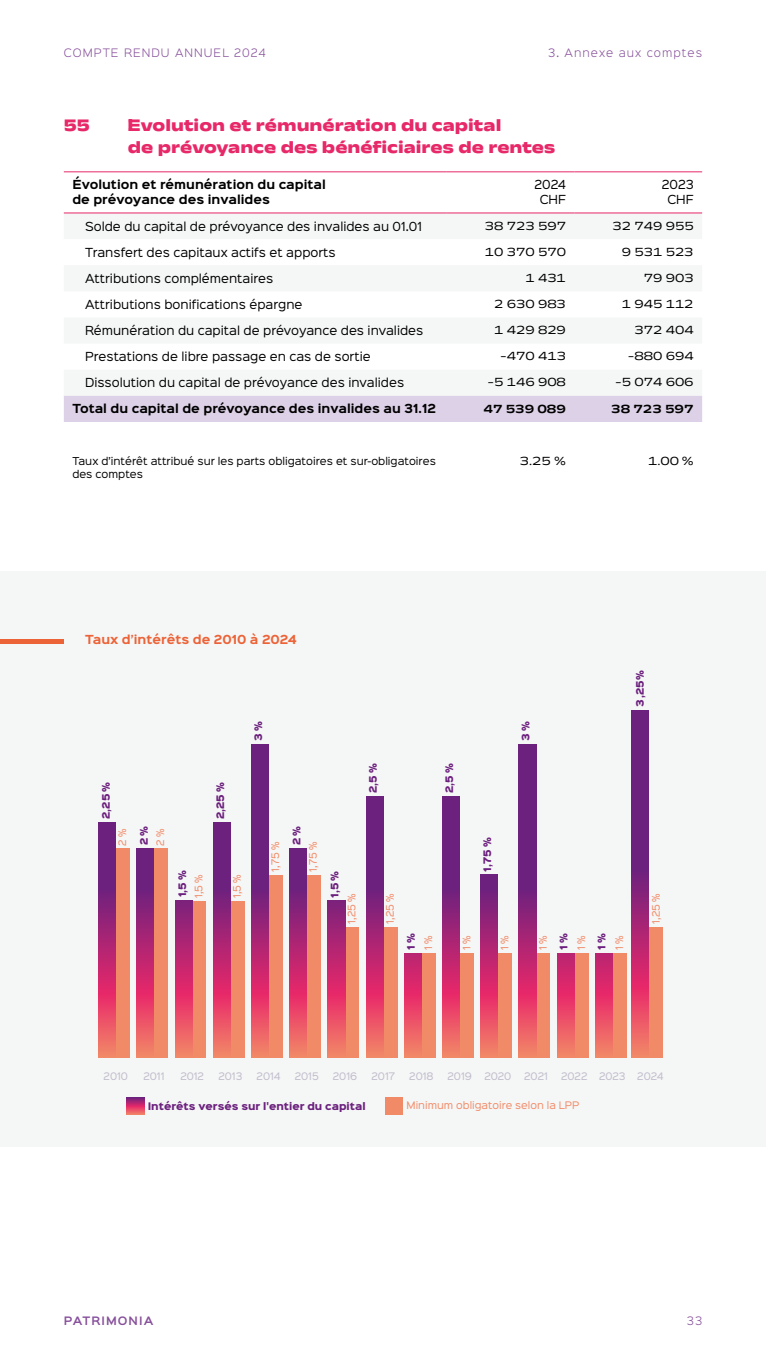
<style>
.page{position:relative;width:766px;height:1361px;background:#fff}
.page>*{position:absolute;margin:0;border:0;box-sizing:border-box;transform-origin:0 0}
.chapitre_3_3{font:800 18px/21.8px "Anek Devanagari Expanded";color:#e72869}
.Chiffre_tableau_-_MONO{font:12.75px "Anek Devanagari Expanded";color:#000}
.Chiffre_tableau_-_MONO-2{font:600 12.75px "Anek Devanagari Expanded";color:#000}
.texte_tableau{font:11.25px "Sinkin Sans 400";color:#000}
.t1{font:700 11.25px/15px "Sinkin Sans 700";color:#000}
.texte_tableau-2{font:700 11.25px "Sinkin Sans 700";color:#ec6337}
.t2{font:300 10.5px "Sinkin Sans 300";letter-spacing:.1em;color:#87509b}
.t3{font:600 10.5px "Sinkin Sans 600";letter-spacing:.1em;color:#87509b}
.petit_texte_tableau{font:9.75px/13.5px "Sinkin Sans 400";color:#000}
.t4{font:900 9.45px/17.5px "Sinkin Sans 800";color:#6c217e}
.t5{font:9.45px "Sinkin Sans 400";color:#f18a67}
.t6{font:9.45px "Sinkin Sans 400";color:#c0bccb}
.s1{font-family:"Sinkin Sans 400";font-weight:400;color:#f18a67}
</style>
<div class="page">
<svg style="left:64px;top:395px;width:638px;height:1px"></svg>
<div style="left:64px;top:396px;width:638px;height:26px;background:#ddd1e7"></div>
<hr style="left:64px;top:171px;width:382px;height:1px;background:#e72869">
<hr style="left:446px;top:171px;width:128px;height:1px;background:#e72869">
<hr style="left:574px;top:171px;width:128px;height:1px;background:#e72869">
<hr style="left:64px;top:213px;width:382px;height:1px;background:#e72869">
<hr style="left:446px;top:213px;width:128px;height:1px;background:#e72869">
<hr style="left:574px;top:213px;width:128px;height:1px;background:#e72869">
<div style="left:0;top:571px;width:765px;height:575px;background:#f5f6f6"></div>
<div style="left:112px;top:848px;width:18px;height:209px;background:#f18a67"></div>
<div style="left:151px;top:848px;width:17px;height:209px;background:#f18a67"></div>
<div style="left:189px;top:901px;width:17px;height:156px;background:#f18a67"></div>
<div style="left:227px;top:901px;width:17px;height:156px;background:#f18a67"></div>
<div style="left:265px;top:875px;width:17px;height:182px;background:#f18a67"></div>
<div style="left:303px;top:875px;width:17px;height:182px;background:#f18a67"></div>
<div style="left:341px;top:927px;width:18px;height:130px;background:#f18a67"></div>
<div style="left:380px;top:927px;width:17px;height:130px;background:#f18a67"></div>
<div style="left:418px;top:953px;width:17px;height:104px;background:#f18a67"></div>
<div style="left:456px;top:953px;width:17px;height:104px;background:#f18a67"></div>
<div style="left:494px;top:953px;width:17px;height:104px;background:#f18a67"></div>
<div style="left:532px;top:953px;width:17px;height:104px;background:#f18a67"></div>
<div style="left:570px;top:953px;width:18px;height:104px;background:#f18a67"></div>
<svg style="left:99px;top:822px;width:17px;height:235px;background:#aa3173"></svg>
<svg style="left:137px;top:848px;width:17px;height:209px;background:#b23372"></svg>
<svg style="left:175px;top:901px;width:17px;height:156px;background:#c9396e"></svg>
<svg style="left:213px;top:822px;width:17px;height:235px;background:#aa3173"></svg>
<svg style="left:251px;top:744px;width:17px;height:313px;background:#9a2d76"></svg>
<svg style="left:289px;top:848px;width:18px;height:209px;background:#b23372"></svg>
<svg style="left:328px;top:901px;width:17px;height:156px;background:#c9396e"></svg>
<svg style="left:366px;top:796px;width:17px;height:261px;background:#a42f74"></svg>
<svg style="left:404px;top:953px;width:17px;height:104px;background:#e1446a"></svg>
<svg style="left:442px;top:796px;width:17px;height:261px;background:#a42f74"></svg>
<svg style="left:480px;top:875px;width:17px;height:182px;background:#bc3670"></svg>
<svg style="left:518px;top:744px;width:18px;height:313px;background:#9a2d76"></svg>
<svg style="left:557px;top:953px;width:17px;height:104px;background:#e1446a"></svg>
<div style="left:645px;top:927px;width:18px;height:130px;background:#f18a67"></div>
<div style="left:608px;top:953px;width:18px;height:104px;background:#f18a67"></div>
<svg style="left:595px;top:953px;width:17px;height:104px;background:#e1446a"></svg>
<svg style="left:127px;top:1097px;width:17px;height:17px"></svg>
<div style="left:385px;top:1097px;width:17px;height:17px;background:#f18a67"></div>
<svg style="left:631px;top:710px;width:17px;height:347px;background:#9a2d76"></svg>
<div style="left:0;top:639px;width:64px;height:5px;background:#ec6337"></div>
<p class="t2" style="left:64px;top:45px;width:203px">COMPTE RENDU ANNUEL 2024</p>
<p class="t2" style="left:548px;top:45px;width:155px">3. Annexe aux comptes</p>
<p class="chapitre_3_3" style="left:64px;top:114px;width:28px">55</p>
<p class="chapitre_3_3" style="left:128px;top:114px;width:429px">Evolution et rémunération du capital<br>de prévoyance des bénéficiaires de rentes</p>
<p class="t1" style="left:72px;top:178px;width:255px">Évolution et rémunération du capital de prévoyance des invalides</p>
<p class="texte_tableau" style="left:534px;top:175px;width:33px">2024</p>
<p class="texte_tableau" style="left:539px;top:190px;width:28px">CHF</p>
<p class="texte_tableau" style="left:661px;top:175px;width:33px">2023</p>
<p class="texte_tableau" style="left:667px;top:190px;width:28px">CHF</p>
<p class="texte_tableau" style="left:85px;top:217px;width:338px">Solde du capital de prévoyance des invalides au 01.01</p>
<p class="Chiffre_tableau_-_MONO" style="left:484px;top:218px;width:82px">38 723 597</p>
<p class="Chiffre_tableau_-_MONO" style="left:612px;top:218px;width:82px">32 749 955</p>
<p class="texte_tableau" style="left:85px;top:243px;width:252px">Transfert des capitaux actifs et apports</p>
<p class="Chiffre_tableau_-_MONO" style="left:484px;top:244px;width:82px">10 370 570</p>
<p class="Chiffre_tableau_-_MONO" style="left:621px;top:244px;width:73px">9 531 523</p>
<p class="texte_tableau" style="left:85px;top:269px;width:190px">Attributions complémentaires</p>
<p class="Chiffre_tableau_-_MONO" style="left:525px;top:270px;width:42px">1 431</p>
<p class="Chiffre_tableau_-_MONO" style="left:643px;top:270px;width:51px">79 903</p>
<p class="texte_tableau" style="left:85px;top:295px;width:219px">Attributions bonifications épargne</p>
<p class="Chiffre_tableau_-_MONO" style="left:494px;top:296px;width:73px">2 630 983</p>
<p class="Chiffre_tableau_-_MONO" style="left:621px;top:296px;width:73px">1 945 112</p>
<p class="texte_tableau" style="left:85px;top:321px;width:339px">Rémunération du capital de prévoyance des invalides</p>
<p class="Chiffre_tableau_-_MONO" style="left:494px;top:322px;width:73px">1 429 829</p>
<p class="Chiffre_tableau_-_MONO" style="left:634px;top:322px;width:61px">372 404</p>
<p class="texte_tableau" style="left:85px;top:347px;width:287px">Prestations de libre passage en cas de sortie</p>
<p class="Chiffre_tableau_-_MONO" style="left:500px;top:348px;width:67px">-470 413</p>
<p class="Chiffre_tableau_-_MONO" style="left:627px;top:348px;width:67px">-880 694</p>
<p class="texte_tableau" style="left:85px;top:373px;width:320px">Dissolution du capital de prévoyance des invalides</p>
<p class="Chiffre_tableau_-_MONO" style="left:487px;top:374px;width:80px">-5 146 908</p>
<p class="Chiffre_tableau_-_MONO" style="left:615px;top:374px;width:80px">-5 074 606</p>
<p class="t1" style="left:72px;top:402px;width:365px">Total du capital de prévoyance des invalides au 31.12</p>
<p class="Chiffre_tableau_-_MONO-2" style="left:483px;top:401px;width:84px">47 539 089</p>
<p class="Chiffre_tableau_-_MONO-2" style="left:611px;top:401px;width:84px">38 723 597</p>
<p class="petit_texte_tableau" style="left:72px;top:453px;width:365px">Taux d’intérêt attribué sur les parts obligatoires et sur-obligatoires des comptes</p>
<p class="Chiffre_tableau_-_MONO" style="left:519px;top:453px;width:48px">3.25 %</p>
<p class="Chiffre_tableau_-_MONO" style="left:648px;top:453px;width:47px">1.00 %</p>
<p class="texte_tableau-2" style="left:85px;top:633px;width:213px">Taux d’intérêts de 2010 à 2024</p>
<p class="t4" style="left:250px;top:741px;width:21px;rotate:-90deg">3 %</p>
<p class="t4" style="left:98px;top:819px;width:38px;rotate:-90deg">2,25 %</p>
<p class="t4" style="left:212px;top:819px;width:38px;rotate:-90deg">2,25 %</p>
<p class="t4" style="left:136px;top:845px;width:20px;rotate:-90deg">2 %</p>
<p class="t5" style="left:114px;top:845px;width:18px;rotate:-90deg">2 %</p>
<p class="t5" style="left:152px;top:845px;width:18px;rotate:-90deg">2 %</p>
<p class="t4" style="left:174px;top:897px;width:29px;rotate:-90deg">1,5 %</p>
<p class="t5" style="left:191px;top:898px;width:25px;rotate:-90deg">1,5 %</p>
<p class="t5" style="left:229px;top:898px;width:25px;rotate:-90deg">1,5 %</p>
<p class="t4" style="left:288px;top:845px;width:20px;rotate:-90deg">2 %</p>
<p class="t5" style="left:267px;top:871px;width:31px;rotate:-90deg">1,75 %</p>
<p class="t5" style="left:305px;top:871px;width:31px;rotate:-90deg">1,75 %</p>
<p class="t4" style="left:364px;top:793px;width:31px;rotate:-90deg">2,5 %</p>
<p class="t4" style="left:441px;top:793px;width:31px;rotate:-90deg">2,5 %</p>
<p class="t4" style="left:517px;top:741px;width:21px;rotate:-90deg">3 %</p>
<p class="t4" style="left:631px;top:707px;width:39px;rotate:-90deg">3 ,25%</p>
<p class="t4" style="left:479px;top:872px;width:36px;rotate:-90deg">1,75 %</p>
<p class="t4" style="left:326px;top:898px;width:29px;rotate:-90deg">1,5 %</p>
<p class="t5" style="left:343px;top:924px;width:31px;rotate:-90deg">1,25 %</p>
<p class="t5" style="left:382px;top:924px;width:31px;rotate:-90deg">1,25 %</p>
<p class="t5" style="left:647px;top:924px;width:31px;rotate:-90deg">1,25 %</p>
<p class="t5" style="left:573px;top:950px;width:16px;rotate:-90deg">1 %</p>
<p class="t5" style="left:420px;top:950px;width:16px;rotate:-90deg">1 %</p>
<p class="t5" style="left:458px;top:950px;width:16px;rotate:-90deg">1 %</p>
<p class="t5" style="left:496px;top:950px;width:16px;rotate:-90deg">1 %</p>
<p class="t5" style="left:535px;top:950px;width:16px;rotate:-90deg">1 %</p>
<p class="t4" style="left:593px;top:950px;width:18px;rotate:-90deg">1 %<br><span class="s1">1 %</span></p>
<p class="t4" style="left:403px;top:950px;width:18px;rotate:-90deg">1 %</p>
<p class="t4" style="left:555px;top:950px;width:18px;rotate:-90deg">1 %</p>
<p class="t6" style="left:104px;top:1068px;width:26px">2010</p>
<p class="t6" style="left:143px;top:1068px;width:22px">2011</p>
<p class="t6" style="left:180px;top:1068px;width:25px">2012</p>
<p class="t6" style="left:218px;top:1068px;width:25px">2013</p>
<p class="t6" style="left:256px;top:1068px;width:25px">2014</p>
<p class="t6" style="left:295px;top:1068px;width:25px">2015</p>
<p class="t6" style="left:333px;top:1068px;width:26px">2016</p>
<p class="t6" style="left:371px;top:1068px;width:25px">2017</p>
<p class="t6" style="left:409px;top:1068px;width:26px">2018</p>
<p class="t6" style="left:447px;top:1068px;width:26px">2019</p>
<p class="t6" style="left:484px;top:1068px;width:28px">2020</p>
<p class="t6" style="left:524px;top:1068px;width:25px">2021</p>
<p class="t6" style="left:561px;top:1068px;width:28px">2022</p>
<p class="t4" style="left:148px;top:1098px;width:219px">Intérêts versés sur l'entier du capital</p>
<p class="t5" style="left:406px;top:1097px;width:174px">Minimum obligatoire selon la LPP</p>
<p class="t6" style="left:599px;top:1068px;width:28px">2023</p>
<p class="t6" style="left:637px;top:1068px;width:28px">2024</p>
<p class="t3" style="left:64px;top:1311px;width:91px">PATRIMONIA</p>
<p class="t2" style="left:686px;top:1312px;width:17px">33</p>
</div>
